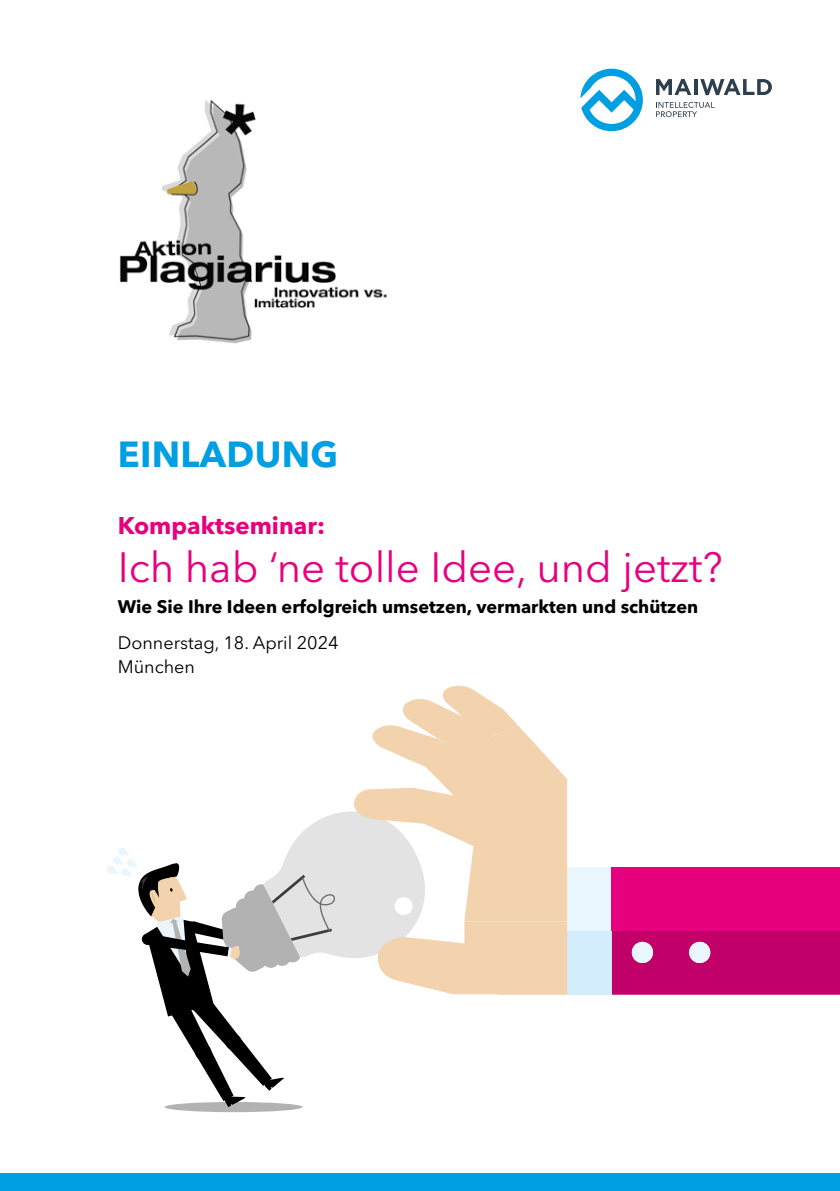
<style>
.page{position:relative;width:840px;height:1191px;background:#fff}
.page>*{position:absolute;margin:0;border:0;box-sizing:border-box;transform-origin:0 0}
.t1{font:42px "Avenir Next LT Pro";color:#e6007d}
.t2{font:700 36px "Avenir Next LT Pro";letter-spacing:.01em;color:#009fe3}
.t3{font:700 24px "Avenir Next LT Pro";color:#e6007d}
.t4{font:700 18px "Avenir Next LT Pro";color:#000}
.t5{font:18px/24px "Avenir Next LT Pro";color:#000}
</style>
<div class="page">
<div style="left:0;top:1174px;width:839px;height:17px;background:#009fe3"></div>
<svg style="left:580px;top:69px;width:62px;height:62px"></svg>
<svg style="left:656px;top:79px;width:35px;height:16px"></svg>
<svg style="left:694px;top:79px;width:3px;height:16px"></svg>
<svg style="left:700px;top:79px;width:71px;height:16px"></svg>
<svg style="left:656px;top:102px;width:58px;height:15px"></svg>
<img style="left:119px;top:99px;width:268px;height:245px">
<div style="left:164px;top:1102px;width:138px;height:10px;background:#b3b2b2;border-radius:50%"></div>
<svg style="left:107px;top:685px;width:732px;height:422px"></svg>
<h2 class="t2" style="left:118px;top:432px;width:222px">EINLADUNG</h2>
<h3 class="t3" style="left:118px;top:511px;width:209px">Kompaktseminar:</h3>
<h1 class="t1" style="left:118px;top:542px;width:606px">Ich hab ‘ne tolle Idee, und jetzt?</h1>
<p class="t4" style="left:118px;top:595px;width:581px">Wie Sie Ihre Ideen erfolgreich umsetzen, vermarkten und schützen</p>
<p class="t5" style="left:118px;top:630px;width:222px">Donnerstag, 18. April 2024<br>München</p>
</div>
